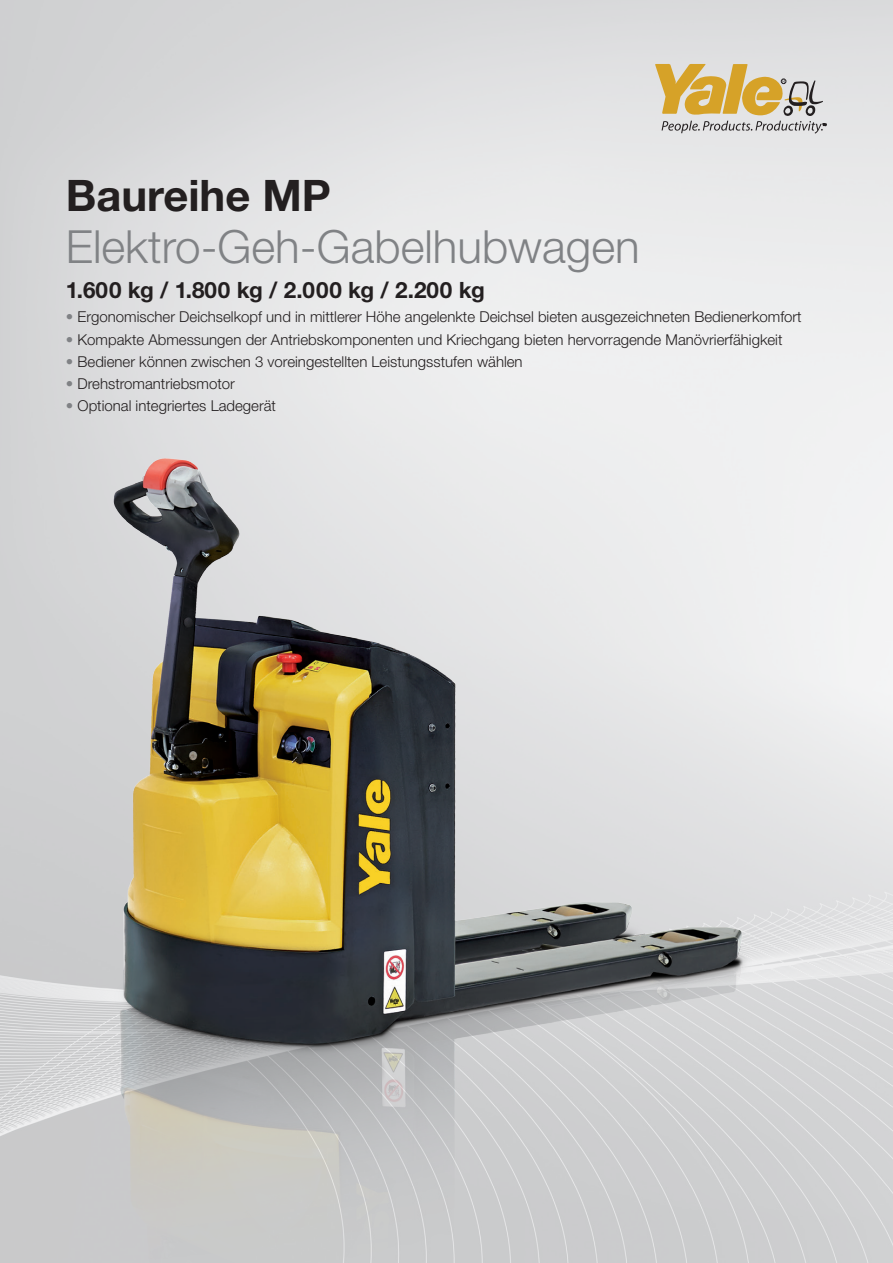
<style>
.page{position:relative;width:893px;height:1263px;background:#fff}
.page>*{position:absolute;margin:0;border:0;box-sizing:border-box;transform-origin:0 0}
.t1{font:300 45.75px "Helvetica Neue CE";color:#808285}
.t2{font:700 43.5px "Helvetica Neue CE";color:#231f20}
.t3{font:700 22.5px "Helvetica Neue CE";color:#231f20}
.t4{font:300 15px "Helvetica Neue CE";color:#231f20}
.s1{color:#808285}
</style>
<div class="page">
<img style="left:0;top:0;width:893px;height:1263px">
<svg style="left:655px;top:64px;width:171px;height:70px;background:#d1bf96"></svg>
<img style="left:48px;top:451px;width:785px;height:812px">
<p class="t2" style="left:66px;top:169px;width:266px">Baureihe MP</p>
<p class="t1" style="left:66px;top:219px;width:575px">Elektro-Geh-Gabelhubwagen</p>
<p class="t3" style="left:66px;top:276px;width:420px">1.600 kg / 1.800 kg / 2.000 kg / 2.200 kg</p>
<p class="t4" style="left:66px;top:308px;width:737px"><span class="s1">•</span> Ergonomischer Deichselkopf und in mittlerer Höhe angelenkte Deichsel bieten ausgezeichneten Bedienerkomfort</p>
<p class="t4" style="left:66px;top:330px;width:718px"><span class="s1">•</span> Kompakte Abmessungen der Antriebskomponenten und Kriechgang bieten hervorragende Manövrierfähigkeit</p>
<p class="t4" style="left:66px;top:352px;width:458px"><span class="s1">•</span> Bediener können zwischen 3 voreingestellten Leistungsstufen wählen</p>
<p class="t4" style="left:66px;top:375px;width:170px"><span class="s1">•</span> Drehstromantriebsmotor</p>
<p class="t4" style="left:66px;top:397px;width:212px"><span class="s1">•</span> Optional integriertes Ladegerät</p>
</div>
